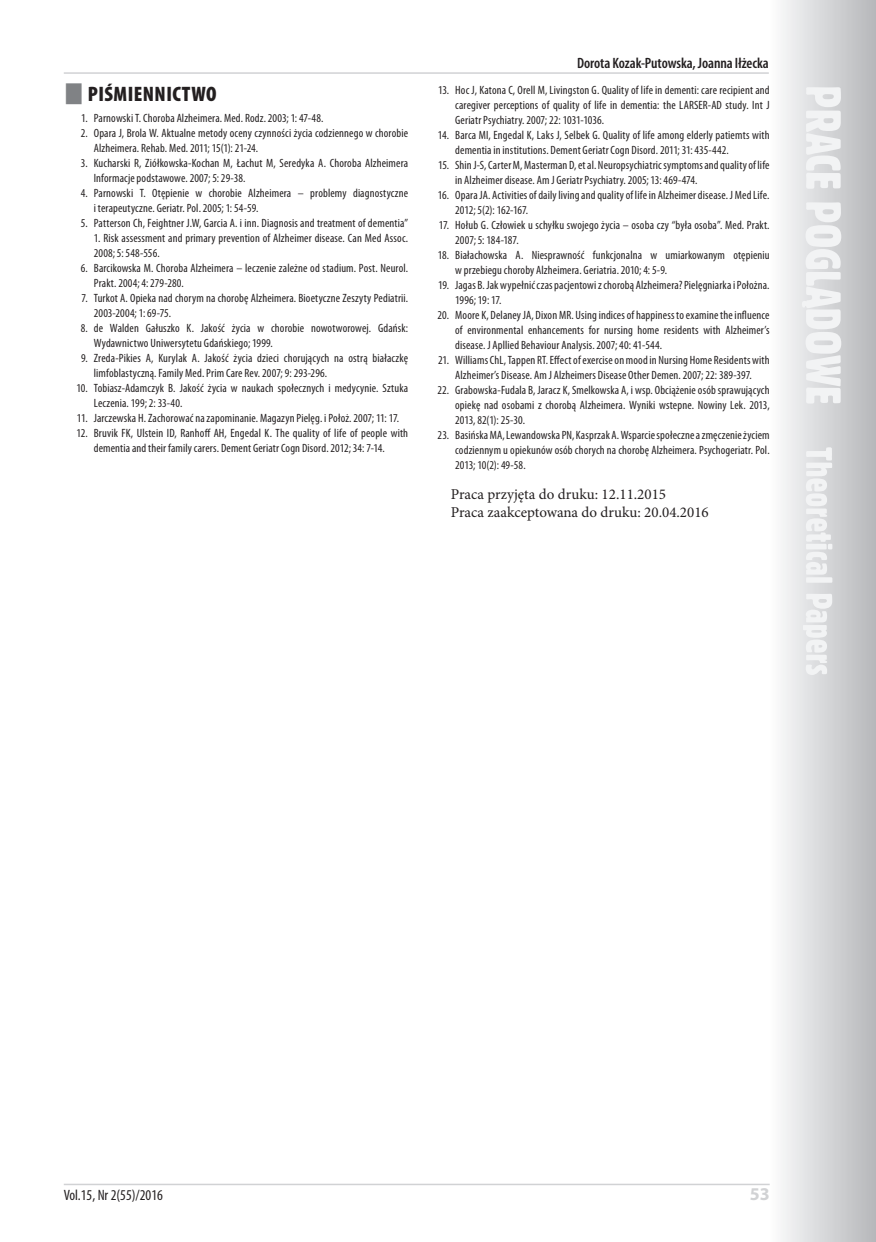
<style>
.page{position:relative;width:876px;height:1242px;background:#fff}
.page>*{position:absolute;margin:0;border:0;box-sizing:border-box;transform-origin:0 0}
.srodtytul{font:900 condensed 21px "Myriad Pro";letter-spacing:.02em;color:#231f20}
.t1{font:700 18px "Myriad Pro";color:#d1d2d4}
.praca_zgloszona{font:15px "Minion Pro";color:#231f20}
.t2{font:600 condensed 15px "Myriad Pro";letter-spacing:-.005em;color:#231f20}
.t3{font:condensed 15px "Myriad Pro";color:#231f20}
.pismiennictwo_tekst{font:condensed 12px/15px "Myriad Pro";letter-spacing:.01em;color:#231f20}
</style>
<div class="page">
<svg style="left:782px;top:0;width:94px;height:1242px;background:#d3d4d6"></svg>
<svg style="left:802px;top:87px;width:39px;height:588px"></svg>
<hr style="left:64px;top:1183px;width:706px;height:2px;background:#d1d2d4">
<hr style="left:64px;top:72px;width:705px;height:2px;background:#d1d2d4">
<p class="srodtytul" style="left:88px;top:82px;width:130px">PIŚMIENNICTWO</p>
<p class="pismiennictwo_tekst" style="left:81px;top:110px;width:244px">1. Parnowski T. Choroba Alzheimera. Med. Rodz. 2003; 1: 47-48.</p>
<p class="pismiennictwo_tekst" style="left:94px;top:125px;width:316px;text-indent:-13px">2. Opara J, Brola W. Aktualne metody oceny czynności życia codziennego w chorobie<br>Alzheimera. Rehab. Med. 2011; 15(1): 21-24.</p>
<p class="pismiennictwo_tekst" style="left:94px;top:155px;width:316px;text-indent:-13px">3. Kucharski R, Ziółkowska-Kochan M, Łachut M, Seredyka A. Choroba Alzheimera<br>Informacje podstawowe. 2007; 5: 29-38.</p>
<p class="pismiennictwo_tekst" style="left:94px;top:185px;width:316px;text-indent:-13px">4. Parnowski T. Otępienie w chorobie Alzheimera – problemy diagnostyczne i terapeutyczne. Geriatr. Pol. 2005; 1: 54-59.</p>
<p class="pismiennictwo_tekst" style="left:81px;top:215px;width:329px">5. Patterson Ch, Feightner J.W, Garcia A. i inn. Diagnosis and treatment of dementia”</p>
<p class="pismiennictwo_tekst" style="left:94px;top:230px;width:316px">1. Risk assessment and primary prevention of Alzheimer disease. Can Med Assoc.<br>2008; 5: 548-556.</p>
<p class="pismiennictwo_tekst" style="left:94px;top:260px;width:316px;text-indent:-13px">6. Barcikowska M. Choroba Alzheimera – leczenie zależne od stadium. Post. Neurol.<br>Prakt. 2004; 4: 279-280.</p>
<p class="pismiennictwo_tekst" style="left:94px;top:290px;width:316px;text-indent:-12px">7. Turkot A. Opieka nad chorym na chorobę Alzheimera. Bioetyczne Zeszyty Pediatrii.<br>2003-2004; 1: 69-75.</p>
<p class="pismiennictwo_tekst" style="left:94px;top:320px;width:316px;text-indent:-13px">8. de Walden Gałuszko K. Jakość życia w chorobie nowotworowej. Gdańsk:<br>Wydawnictwo Uniwersytetu Gdańskiego; 1999.</p>
<p class="pismiennictwo_tekst" style="left:94px;top:350px;width:316px;text-indent:-13px">9. Zreda-Pikies A, Kurylak A. Jakość życia dzieci chorujących na ostrą białaczkę limfoblastyczną. Family Med. Prim Care Rev. 2007; 9: 293-296.</p>
<p class="pismiennictwo_tekst" style="left:94px;top:380px;width:316px;text-indent:-17px">10. Tobiasz-Adamczyk B. Jakość życia w naukach społecznych i medycynie. Sztuka<br>Leczenia. 199; 2: 33-40.</p>
<p class="pismiennictwo_tekst" style="left:77px;top:410px;width:324px">11. Jarczewska H. Zachorować na zapominanie. Magazyn Pielęg. i Położ. 2007; 11: 17.</p>
<p class="pismiennictwo_tekst" style="left:76px;top:425px;width:333px;text-align:center">12. Bruvik FK, Ulstein ID, Ranhoff AH, Engedal K. The quality of life of people with dementia and their family carers. Dement Geriatr Cogn Disord. 2012; 34: 7-14.</p>
<p class="t2" style="left:577px;top:55px;width:193px">Dorota Kozak-Putowska, Joanna Iłżecka</p>
<p class="pismiennictwo_tekst" style="left:455px;top:82px;width:316px;text-align:justify;text-indent:-17px">13. Hoc J, Katona C, Orell M, Livingston G. Quality of life in dementi: care recipient and caregiver perceptions of quality of life in dementia: the LARSER-AD study. Int J Geriatr Psychiatry. 2007; 22: 1031-1036.</p>
<p class="pismiennictwo_tekst" style="left:455px;top:127px;width:316px;text-indent:-17px">14. Barca MI, Engedal K, Laks J, Selbek G. Quality of life among elderly patiemts with dementia in institutions. Dement Geriatr Cogn Disord. 2011; 31: 435-442.</p>
<p class="pismiennictwo_tekst" style="left:455px;top:157px;width:316px;text-indent:-17px">15. Shin J-S, Carter M, Masterman D, et al. Neuropsychiatric symptoms and quality of life in Alzheimer disease. Am J Geriatr Psychiatry. 2005; 13: 469-474.</p>
<p class="pismiennictwo_tekst" style="left:455px;top:187px;width:316px;text-indent:-17px">16. Opara JA. Activities of daily living and quality of life in Alzheimer disease. J Med Life.<br>2012; 5(2): 162-167.</p>
<p class="pismiennictwo_tekst" style="left:455px;top:217px;width:316px;text-indent:-16px">17. Hołub G. Człowiek u schyłku swojego życia – osoba czy “była osoba”. Med. Prakt.<br>2007; 5: 184-187.</p>
<p class="pismiennictwo_tekst" style="left:455px;top:247px;width:316px;text-indent:-17px">18. Białachowska A. Niesprawność funkcjonalna w umiarkowanym otępieniu w przebiegu choroby Alzheimera. Geriatria. 2010; 4: 5-9.</p>
<p class="pismiennictwo_tekst" style="left:455px;top:277px;width:316px;text-indent:-17px">19. Jagas B. Jak wypełnić czas pacjentowi z chorobą Alzheimera? Pielęgniarka i Położna.<br>1996; 19: 17.</p>
<p class="pismiennictwo_tekst" style="left:455px;top:307px;width:316px;text-align:justify;text-indent:-18px">20. Moore K, Delaney JA, Dixon MR. Using indices of happiness to examine the influence of environmental enhancements for nursing home residents with Alzheimer’s disease. J Apllied Behaviour Analysis. 2007; 40: 41-544.</p>
<p class="pismiennictwo_tekst" style="left:438px;top:352px;width:333px;text-align:center">21. Williams ChL, Tappen RT. Effect of exercise on mood in Nursing Home Residents with<br>Alzheimer’s Disease. Am J Alzheimers Disease Other Demen. 2007; 22: 389-397.</p>
<p class="pismiennictwo_tekst" style="left:455px;top:382px;width:316px;text-align:justify;text-indent:-18px">22. Grabowska-Fudala B, Jaracz K, Smelkowska A, i wsp. Obciążenie osób sprawujących opiekę nad osobami z chorobą Alzheimera. Wyniki wstepne. Nowiny Lek. 2013, 2013, 82(1): 25-30.</p>
<p class="pismiennictwo_tekst" style="left:455px;top:427px;width:316px;text-align:justify;text-indent:-18px">23. Basińska MA, Lewandowska PN, Kasprzak A. Wsparcie społeczne a zmęczenie życiem codziennym u opiekunów osób chorych na chorobę Alzheimera. Psychogeriatr. Pol.<br>2013; 10(2): 49-58.</p>
<p class="praca_zgloszona" style="left:451px;top:484px;width:217px">Praca przyjęta do druku: 12.11.2015</p>
<p class="praca_zgloszona" style="left:451px;top:502px;width:259px">Praca zaakceptowana do druku: 20.04.2016</p>
<p class="t3" style="left:64px;top:1186px;width:101px">Vol.15, Nr 2(55)/2016</p>
<h2 class="t1" style="left:750px;top:1182px;width:21px">53</h2>
</div>
